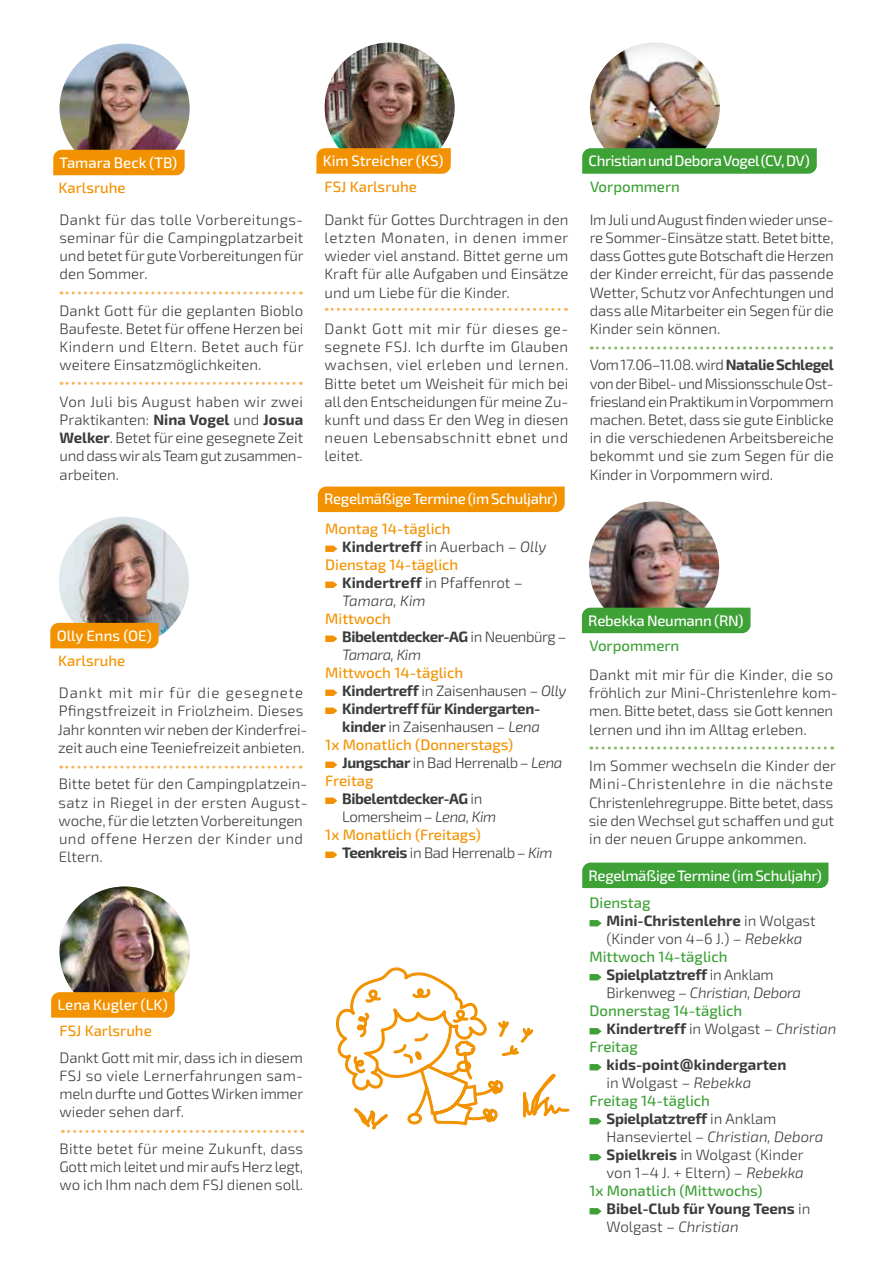
<style>
.page{position:relative;width:893px;height:1263px;background:#fff}
.page>*{position:absolute;margin:0;border:0;box-sizing:border-box;transform-origin:0 0}
.t1{font:300 15px/18.1px "Exo 2";color:#3c3c3b;text-align:justify}
.t2{font:500 15px "Exo 2";color:#f39200}
.t3{font:700 15px/18px "Exo 2";letter-spacing:-.02em;color:#3c3c3b}
.t4{font:700 15px "Exo 2";color:#3c3c3b}
.t5{font:500 15px "Exo 2";color:#3da136}
.t6{font:500 15px "Exo 2";letter-spacing:-.02em;color:#fff}
.t7{font:300 15px "Exo 2";letter-spacing:-.03em;color:#3c3c3b}
.t8{font:italic 300 15px "Exo 2";color:#3c3c3b}
.t9{font:500 15px "Exo 2";color:#fff}
.t10{font:300 15px "Exo 2";letter-spacing:-.02em;color:#3c3c3b}
.t11{font:italic 300 15px "Exo 2";letter-spacing:-.02em;color:#3c3c3b}
.s1{font-weight:700}
.s2{font-weight:300}
.s3{font-weight:300;font-style:italic}
.s4{font-weight:500;color:#f39200}
.s5{font-style:italic}
.s6{font-style:normal}
.s7{font-family:"Verdana"}
</style>
<div class="page">
<svg style="left:589px;top:920px;width:13px;height:6px"></svg>
<svg style="left:589px;top:1208px;width:13px;height:6px"></svg>
<div style="left:582px;top:862px;width:246px;height:26px;background:#3da136"></div>
<img style="left:60px;top:44px;width:130px;height:130px;border-radius:65px">
<div style="left:53px;top:150px;width:132px;height:25px;background:#f39200"></div>
<img style="left:59px;top:517px;width:130px;height:130px;border-radius:65px">
<div style="left:50px;top:623px;width:109px;height:25px;background:#f39200"></div>
<svg style="left:61px;top:766px;width:240px;height:3px"></svg>
<svg style="left:325px;top:545px;width:12px;height:7px"></svg>
<svg style="left:325px;top:581px;width:12px;height:7px"></svg>
<svg style="left:325px;top:635px;width:12px;height:7px"></svg>
<svg style="left:325px;top:689px;width:12px;height:7px"></svg>
<svg style="left:325px;top:707px;width:12px;height:7px"></svg>
<svg style="left:325px;top:761px;width:12px;height:7px"></svg>
<svg style="left:325px;top:797px;width:12px;height:7px"></svg>
<svg style="left:325px;top:851px;width:12px;height:7px"></svg>
<div style="left:318px;top:486px;width:247px;height:26px;background:#f39200"></div>
<img style="left:325px;top:43px;width:130px;height:130px;border-radius:65px">
<svg style="left:316px;top:148px;width:135px;height:26px;background:#f29407"></svg>
<svg style="left:326px;top:308px;width:240px;height:3px"></svg>
<img style="left:60px;top:886px;width:130px;height:130px;border-radius:65px">
<svg style="left:51px;top:992px;width:124px;height:26px;background:#f29407"></svg>
<svg style="left:62px;top:1130px;width:241px;height:3px"></svg>
<div style="left:589px;top:40px;width:133px;height:133px;background:#000;opacity:.2"></div>
<svg style="left:591px;top:346px;width:241px;height:3px"></svg>
<svg style="left:582px;top:148px;width:235px;height:26px;background:#41a23a"></svg>
<img style="left:589px;top:501px;width:130px;height:131px;border-radius:65px">
<svg style="left:591px;top:746px;width:242px;height:3px"></svg>
<div style="left:582px;top:608px;width:169px;height:25px;background:#3da136"></div>
<svg style="left:61px;top:291px;width:240px;height:3px"></svg>
<svg style="left:61px;top:382px;width:240px;height:3px"></svg>
<svg style="left:335px;top:967px;width:267px;height:193px"></svg>
<p class="t9" style="left:60px;top:152px;width:119px">Tamara Beck (TB)</p>
<p class="t2" style="left:58px;top:177px;width:69px">Karlsruhe</p>
<p class="t1" style="left:60px;top:210px;width:246px">Dankt für das tolle Vorbereitungs&shy;seminar für die Campingplatzarbeit und betet für gute Vorbereitungen für den Sommer.</p>
<p class="t1" style="left:60px;top:301px;width:246px">Dankt Gott für die geplanten Bioblo Baufeste. Betet für offene Herzen bei Kindern und Eltern. Betet auch für weitere Einsatzmöglichkeiten.</p>
<p class="t1" style="left:60px;top:392px;width:245px">Von Juli bis August haben wir zwei Praktikanten: <span class="s1">Nina Vogel</span> und <span class="s1">Josua Welker</span>. Betet für eine gesegnete Zeit und dass wir als Team gut zusammen&shy;arbeiten.</p>
<p class="t9" style="left:57px;top:625px;width:97px">Olly Enns (OE)</p>
<p class="t2" style="left:58px;top:650px;width:69px">Karlsruhe</p>
<p class="t1" style="left:58px;top:683px;width:251px;text-align:left">Dankt mit mir für die gesegnete Pfingstfreizeit in Friolzheim. Dieses Jahr konnten wir neben der Kinderfrei&shy;zeit auch eine Teeniefreizeit anbieten.</p>
<p class="t1" style="left:59px;top:774px;width:251px;text-align:left">Bitte betet für den Campingplatzein&shy;satz in Riegel in der ersten August&shy;woche, für die letzten Vorbereitungen und offene Herzen der Kinder und<br>Eltern.</p>
<p class="t9" style="left:323px;top:150px;width:122px">Kim Streicher (KS)</p>
<p class="t2" style="left:325px;top:176px;width:94px">FSJ Karlsruhe</p>
<p class="t1" style="left:325px;top:210px;width:245px">Dankt für Gottes Durchtragen in den letzten Monaten, in denen immer wieder viel anstand. Bittet gerne um Kraft für alle Aufgaben und Einsätze und um Liebe für die Kinder.</p>
<p class="t1" style="left:325px;top:319px;width:245px">Dankt Gott mit mir für dieses ge&shy;segnete FSJ. Ich durfte im Glauben wachsen, viel erleben und lernen.<br>Bitte betet um Weisheit für mich bei all den Entscheidungen für meine Zu&shy;kunft und dass Er den Weg in diesen neuen Lebensabschnitt ebnet und leitet.</p>
<p class="t6" style="left:324px;top:489px;width:235px">Regelmäßige Termine (im Schuljahr)</p>
<p class="t2" style="left:325px;top:518px;width:127px">Montag 14-täglich</p>
<p class="t4" style="left:342px;top:536px;width:205px">Kindertreff <span class="s2">in Auerbach –</span> <span class="s3">Olly</span></p>
<p class="t2" style="left:325px;top:554px;width:135px">Dienstag 14-täglich</p>
<p class="t1" style="left:342px;top:573px;width:182px"><span class="s1">Kindertreff</span> in Pfaffenrot –</p>
<p class="t8" style="left:342px;top:590px;width:85px">Tamara, Kim</p>
<p class="t3" style="left:342px;top:609px;width:226px;text-indent:-17px"><span class="s4">Mittwoch<br></span>Bibelentdecker-AG <span class="s2">in Neuenbürg –<br></span><span class="s3">Tamara, Kim</span></p>
<p class="t2" style="left:325px;top:662px;width:139px">Mittwoch 14-täglich</p>
<p class="t10" style="left:342px;top:680px;width:226px"><span class="s1">Kindertreff</span> in Zaisenhausen – <span class="s5">Olly</span></p>
<p class="t3" style="left:342px;top:699px;width:200px">Kindertreff für Kindergarten-</p>
<p class="t10" style="left:342px;top:716px;width:199px"><span class="s1">kinder</span> in Zaisenhausen – <span class="s5">Lena</span></p>
<p class="t2" style="left:325px;top:734px;width:189px">1x Monatlich (Donnerstags)</p>
<p class="t7" style="left:342px;top:752px;width:222px"><span class="s1">Jungschar</span> in Bad Herrenalb – <span class="s5">Lena</span></p>
<p class="t2" style="left:325px;top:770px;width:50px">Freitag</p>
<p class="t3" style="left:342px;top:789px;width:142px">Bibelentdecker-AG <span class="s2">in</span></p>
<p class="t7" style="left:342px;top:806px;width:155px">Lomersheim – <span class="s5">Lena, Kim</span></p>
<p class="t2" style="left:325px;top:824px;width:157px">1x Monatlich (Freitags)</p>
<p class="t7" style="left:342px;top:842px;width:212px"><span class="s1">Teenkreis</span> in Bad Herrenalb – <span class="s5">Kim</span></p>
<p class="t9" style="left:58px;top:994px;width:112px">Lena Kugler (LK)</p>
<p class="t2" style="left:60px;top:1020px;width:94px">FSJ Karlsruhe</p>
<p class="t1" style="left:60px;top:1048px;width:245px">Dankt Gott mit mir, dass ich in diesem FSJ so viele Lernerfahrungen sam&shy;meln durfte und Gottes Wirken immer wieder sehen darf.</p>
<p class="t1" style="left:60px;top:1139px;width:245px">Bitte betet für meine Zukunft, dass Gott mich leitet und mir aufs Herz legt, wo ich Ihm nach dem FSJ dienen soll.</p>
<p class="t6" style="left:589px;top:150px;width:223px">Christian und Debora Vogel (CV, DV)</p>
<p class="t5" style="left:590px;top:177px;width:91px">Vorpommern</p>
<p class="t1" style="left:590px;top:210px;width:246px">Im Juli und August finden wieder unse&shy;re Sommer-Einsätze statt. Betet bitte, dass Gottes gute Botschaft die Herzen der Kinder erreicht, für das passende Wetter, Schutz vor Anfechtungen und dass alle Mitarbeiter ein Segen für die Kinder sein können.</p>
<p class="t1" style="left:590px;top:355px;width:246px">Vom 17.06–11.08. wird <span class="s1">Natalie Schlegel </span>von der Bibel- und Missionsschule Ost&shy;friesland ein Praktikum in Vorpommern machen. Betet, dass sie gute Einblicke in die verschiedenen Arbeitsbereiche bekommt und sie zum Segen für die Kinder in Vorpommern wird.</p>
<p class="t6" style="left:588px;top:610px;width:157px">Rebekka Neumann (RN)</p>
<p class="t5" style="left:589px;top:635px;width:91px">Vorpommern</p>
<p class="t1" style="left:589px;top:665px;width:251px;text-align:left">Dankt mit mir für die Kinder, die so fröhlich zur Mini-Christenlehre kom&shy;men. Bitte betet, dass sie Gott kennen lernen und ihn im Alltag erleben.</p>
<p class="t1" style="left:589px;top:756px;width:249px;text-align:left">Im Sommer wechseln die Kinder der Mini-Christenlehre in die nächste Christenlehregruppe. Bitte betet, dass sie den Wechsel gut schaffen und gut in der neuen Gruppe ankommen.</p>
<p class="t6" style="left:589px;top:865px;width:235px">Regelmäßige Termine (im Schuljahr)</p>
<p class="t5" style="left:589px;top:893px;width:62px">Dienstag</p>
<p class="t4" style="left:606px;top:911px;width:211px">Mini-Christenlehre <span class="s2">in Wolgast</span></p>
<p class="t1" style="left:606px;top:929px;width:197px">(Kinder von 4–6 J.) – <span class="s5">Rebekka</span></p>
<p class="t5" style="left:589px;top:947px;width:139px">Mittwoch 14-täglich</p>
<p class="t3" style="left:606px;top:965px;width:169px">Spielplatztreff <span class="s2">in Anklam</span></p>
<p class="t11" style="left:606px;top:983px;width:196px"><span class="s6">Birkenweg –</span> Christian, Debora</p>
<p class="t5" style="left:589px;top:1001px;width:154px">Donnerstag 14-täglich</p>
<p class="t4" style="left:606px;top:1019px;width:231px">Kindertreff <span class="s2">in Wolgast –</span> <span class="s3">Christian</span></p>
<p class="t5" style="left:589px;top:1037px;width:50px">Freitag</p>
<p class="t4" style="left:606px;top:1055px;width:181px">kids-point<span class="s7">@</span>kindergarten</p>
<p class="t1" style="left:606px;top:1073px;width:146px">in Wolgast – <span class="s5">Rebekka</span></p>
<p class="t5" style="left:589px;top:1091px;width:122px">Freitag 14-täglich</p>
<p class="t3" style="left:606px;top:1109px;width:171px">Spielplatztreff <span class="s2">in Anklam</span></p>
<p class="t8" style="left:606px;top:1127px;width:218px"><span class="s6">Hanseviertel –</span> Christian, Debora</p>
<p class="t1" style="left:606px;top:1145px;width:199px"><span class="s1">Spielkreis</span> in Wolgast (Kinder</p>
<p class="t1" style="left:606px;top:1163px;width:199px">von 1–4 J. + Eltern) – <span class="s5">Rebekka</span></p>
<p class="t5" style="left:589px;top:1181px;width:175px">1x Monatlich (Mittwochs)</p>
<p class="t4" style="left:606px;top:1199px;width:205px">Bibel-Club für Young Teens <span class="s2">in</span></p>
<p class="t8" style="left:606px;top:1217px;width:134px"><span class="s6">Wolgast –</span> Christian</p>
</div>
